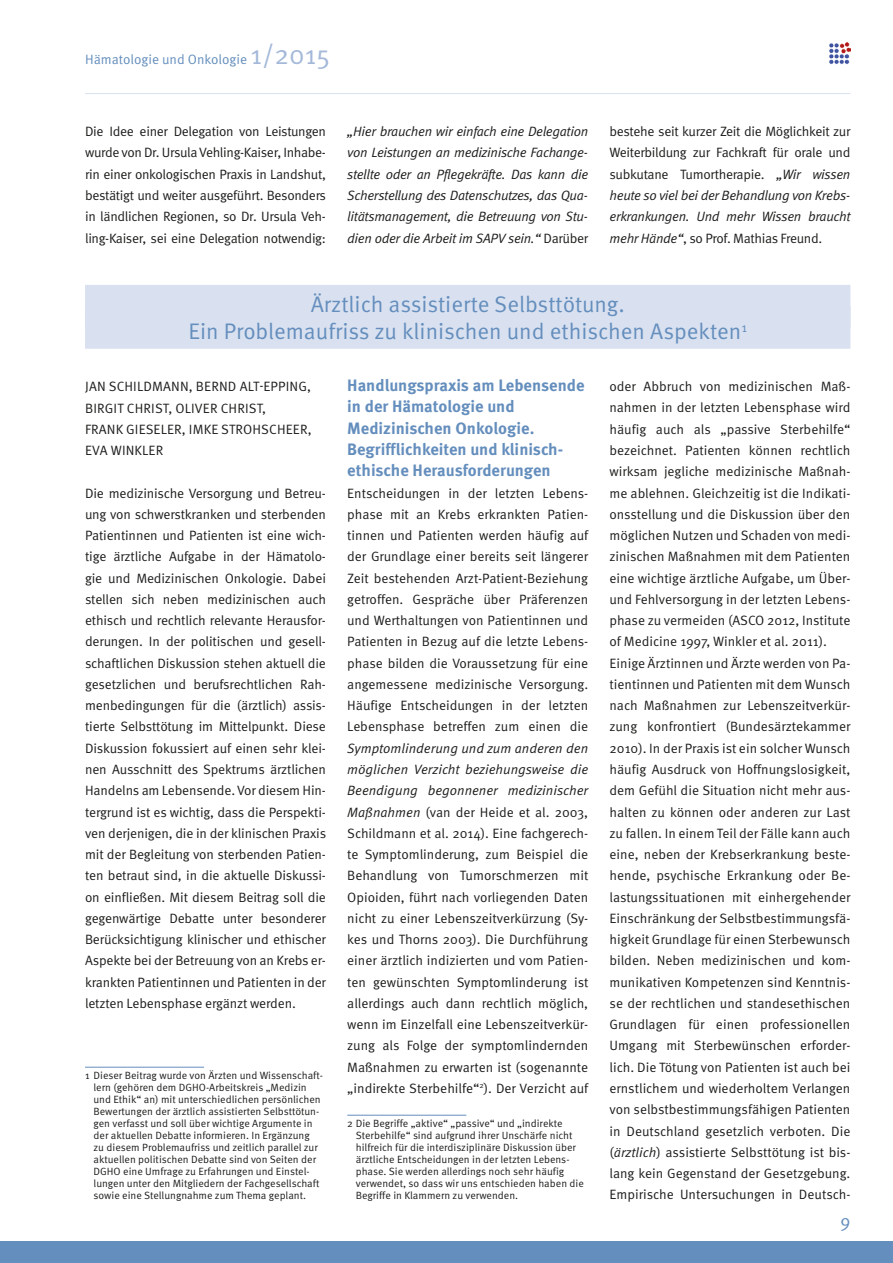
<style>
.page{position:relative;width:893px;height:1263px;background:#fff}
.page>*{position:absolute;margin:0;border:0;box-sizing:border-box;transform-origin:0 0}
.t1{font:22.5px/27.3px "Meta Pro";color:#648ebd;text-align:center}
.t2{font:18px "Meta Pro";color:#648ebd}
.t3{font:700 16.5px/21.3px "Meta Pro";color:#648ebd}
.t4{font:13.5px/21.3px "Meta Pro";color:#1d1d1b;text-align:justify}
.t5{font:italic 13.5px/21.3px "Meta Pro";letter-spacing:-.025em;color:#1d1d1b;text-align:justify}
.t6{font:13.5px "Meta Pro";color:#648ebd}
.t7{font:10.5px/12px "Meta Pro";color:#1d1d1b}
.s1{font-size:27px;color:#a4b9d9}
.s2{font-style:normal}
.s3{font-style:italic}
</style>
<div class="page">
<div style="left:0;top:1242px;width:893px;height:21px;background:#648ebd"></div>
<img style="left:829px;top:43px;width:21px;height:21px">
<hr style="left:85px;top:93px;width:765px;height:1px;background:#d9e1f0">
<div style="left:85px;top:285px;width:765px;height:42px;background:#d9e1f0"></div>
<div style="left:85px;top:306px;width:765px;height:43px;background:#d9e1f0"></div>
<hr style="left:85px;top:1067px;width:119px;height:1px;background:#648ebd">
<hr style="left:347px;top:1115px;width:119px;height:1px;background:#648ebd">
<p class="t6" style="left:85px;top:51px;width:247px">Hämatologie und Onkologie <span class="s1">1/2015</span></p>
<p class="t4" style="left:85px;top:121px;width:243px">Die Idee einer Delegation von Leistungen wurde von Dr. Ursula Vehling-Kaiser, Inhabe&shy;rin einer onkologischen Praxis in Landshut, bestätigt und weiter ausgeführt. Besonders in ländlichen Regionen, so Dr. Ursula Veh&shy;ling-Kaiser, sei eine Delegation notwendig:</p>
<p class="t5" style="left:347px;top:122px;width:242px">„Hier brauchen wir einfach eine Delegation von Leistungen an medizinische Fachange&shy;stellte oder an Pflegekräfte. Das kann die Scherstellung des Datenschutzes, das Qua&shy;litätsmanagement, die Betreuung von Stu&shy;dien oder die Arbeit im SAPV sein.“ <span class="s2">Darüber</span></p>
<p class="t4" style="left:609px;top:121px;width:243px">bestehe seit kurzer Zeit die Möglichkeit zur Weiterbildung zur Fachkraft für orale und subkutane Tumortherapie. <span class="s3">„Wir wissen heute so viel bei der Behandlung von Krebs&shy;erkrankungen. Und mehr Wissen braucht mehr Hände“</span>, so Prof. Mathias Freund.</p>
<h1 class="t1" style="left:188px;top:291px;width:560px">Ärztlich assistierte Selbsttötung.<br>Ein Problemaufriss zu klinischen und ethischen Aspekten<sup>1</sup></h1>
<p class="t4" style="left:85px;top:376px;width:228px;text-align:left">JAN SCHILDMANN, BERND ALT-EPPING,<br>BIRGIT CHRIST, OLIVER CHRIST,<br>FRANK GIESELER, IMKE STROHSCHEER,<br>EVA WINKLER</p>
<p class="t4" style="left:85px;top:482px;width:243px">Die medizinische Versorgung und Betreu&shy;ung von schwerstkranken und sterbenden Patientinnen und Patienten ist eine wich&shy;tige ärztliche Aufgabe in der Hämatolo&shy;gie und Medizinischen Onkologie. Dabei stellen sich neben medizinischen auch ethisch und rechtlich relevante Herausfor&shy;derungen. In der politischen und gesell&shy;schaftlichen Diskussion stehen aktuell die gesetzlichen und berufsrechtlichen Rah&shy;menbedingungen für die (ärztlich) assis&shy;tierte Selbsttötung im Mittelpunkt. Diese Diskussion fokussiert auf einen sehr klei&shy;nen Ausschnitt des Spektrums ärztlichen Handelns am Lebensende. Vor diesem Hin&shy;tergrund ist es wichtig, dass die Perspekti&shy;ven derjenigen, die in der klinischen Praxis mit der Begleitung von sterbenden Patien&shy;ten betraut sind, in die aktuelle Diskussi&shy;on einfließen. Mit diesem Beitrag soll die gegenwärtige Debatte unter besonderer Berücksichtigung klinischer und ethischer Aspekte bei der Betreuung von an Krebs er&shy;krankten Patientinnen und Patienten in der letzten Lebensphase ergänzt werden.</p>
<p class="t3" style="left:347px;top:375px;width:239px">Handlungspraxis am Lebensende in der Hämatologie und<br>Medizinischen Onkologie.<br>Begrifflichkeiten und klinisch&shy;ethische Herausforderungen</p>
<p class="t4" style="left:347px;top:482px;width:243px">Entscheidungen in der letzten Lebens&shy;phase mit an Krebs erkrankten Patien&shy;tinnen und Patienten werden häufig auf der Grundlage einer bereits seit längerer Zeit bestehenden Arzt-Patient-Beziehung getroffen. Gespräche über Präferenzen und Werthaltungen von Patientinnen und Patienten in Bezug auf die letzte Lebens&shy;phase bilden die Voraussetzung für eine angemessene medizinische Versorgung.<br>Häufige Entscheidungen in der letzten Lebensphase betreffen zum einen die</p>
<p class="t4" style="left:347px;top:737px;width:243px"><span class="s3">Symptomlinderung und zum anderen den möglichen Verzicht beziehungsweise die Beendigung begonnener medizinischer Maßnahmen</span> (van der Heide et al. 2003, Schildmann et al. 2014). Eine fachgerech&shy;te Symptomlinderung, zum Beispiel die Behandlung von Tumorschmerzen mit Opioiden, führt nach vorliegenden Daten nicht zu einer Lebenszeitverkürzung (Sy&shy;kes und Thorns 2003). Die Durchführung einer ärztlich indizierten und vom Patien&shy;ten gewünschten Symptomlinderung ist allerdings auch dann rechtlich möglich, wenn im Einzelfall eine Lebenszeitverkür&shy;zung als Folge der symptomlindernden Maßnahmen zu erwarten ist (sogenannte „indirekte Sterbehilfe“<sup>2</sup>). Der Verzicht auf</p>
<p class="t7" style="left:356px;top:1118px;width:230px;text-indent:-9px">2 Die Begriffe „aktive“ „passive“ und „indirekte Sterbehilfe“ sind aufgrund ihrer Unschärfe nicht hilfreich für die interdisziplinäre Diskussion über ärztliche Entscheidungen in der letzten Lebens&shy;phase. Sie werden allerdings noch sehr häufig verwendet, so dass wir uns entschieden haben die Begriffe in Klammern zu verwenden.</p>
<p class="t4" style="left:609px;top:376px;width:243px;text-align:left">oder Abbruch von medizinischen Maß&shy;nahmen in der letzten Lebensphase wird häufig auch als „passive Sterbehilfe“ bezeichnet. Patienten können rechtlich wirksam jegliche medizinische Maßnah&shy;me ablehnen. Gleichzeitig ist die Indikati&shy;onsstellung und die Diskussion über den möglichen Nutzen und Schaden von medi&shy;zinischen Maßnahmen mit dem Patienten eine wichtige ärztliche Aufgabe, um Über&shy;und Fehlversorgung in der letzten Lebens&shy;phase zu vermeiden (ASCO 2012, Institute of Medicine 1997, Winkler et al. 2011).<br>Einige Ärztinnen und Ärzte werden von Pa&shy;tientinnen und Patienten mit dem Wunsch nach Maßnahmen zur Lebenszeitverkür&shy;zung konfrontiert (Bundesärztekammer 2010). In der Praxis ist ein solcher Wunsch häufig Ausdruck von Hoffnungslosigkeit, dem Gefühl die Situation nicht mehr aus&shy;halten zu können oder anderen zur Last zu fallen. In einem Teil der Fälle kann auch eine, neben der Krebserkrankung beste&shy;hende, psychische Erkrankung oder Be&shy;lastungssituationen mit einhergehender Einschränkung der Selbstbestimmungsfä&shy;higkeit Grundlage für einen Sterbewunsch bilden. Neben medizinischen und kom&shy;munikativen Kompetenzen sind Kenntnis&shy;se der rechtlichen und standesethischen Grundlagen für einen professionellen Umgang mit Sterbewünschen erforder&shy;lich. Die Tötung von Patienten ist auch bei ernstlichem und wiederholtem Verlangen von selbstbestimmungsfähigen Patienten in Deutschland gesetzlich verboten. Die (<span class="s3">ärztlich</span>) assistierte Selbsttötung ist bis&shy;lang kein Gegenstand der Gesetzgebung.<br>Empirische Untersuchungen in Deutsch-</p>
<p class="t7" style="left:94px;top:1070px;width:231px;text-indent:-9px">1 Dieser Beitrag wurde von Ärzten und Wissenschaft&shy;lern (gehören dem DGHO-Arbeitskreis „Medizin und Ethik“ an) mit unterschiedlichen persönlichen Bewertungen der ärztlich assistierten Selbsttötun&shy;gen verfasst und soll über wichtige Argumente in der aktuellen Debatte informieren. In Ergänzung zu diesem Problemaufriss und zeitlich parallel zur aktuellen politischen Debatte sind von Seiten der DGHO eine Umfrage zu Erfahrungen und Einstel&shy;lungen unter den Mitgliedern der Fachgesellschaft sowie eine Stellungnahme zum Thema geplant.</p>
<h2 class="t2" style="left:840px;top:1213px;width:12px">9</h2>
</div>
